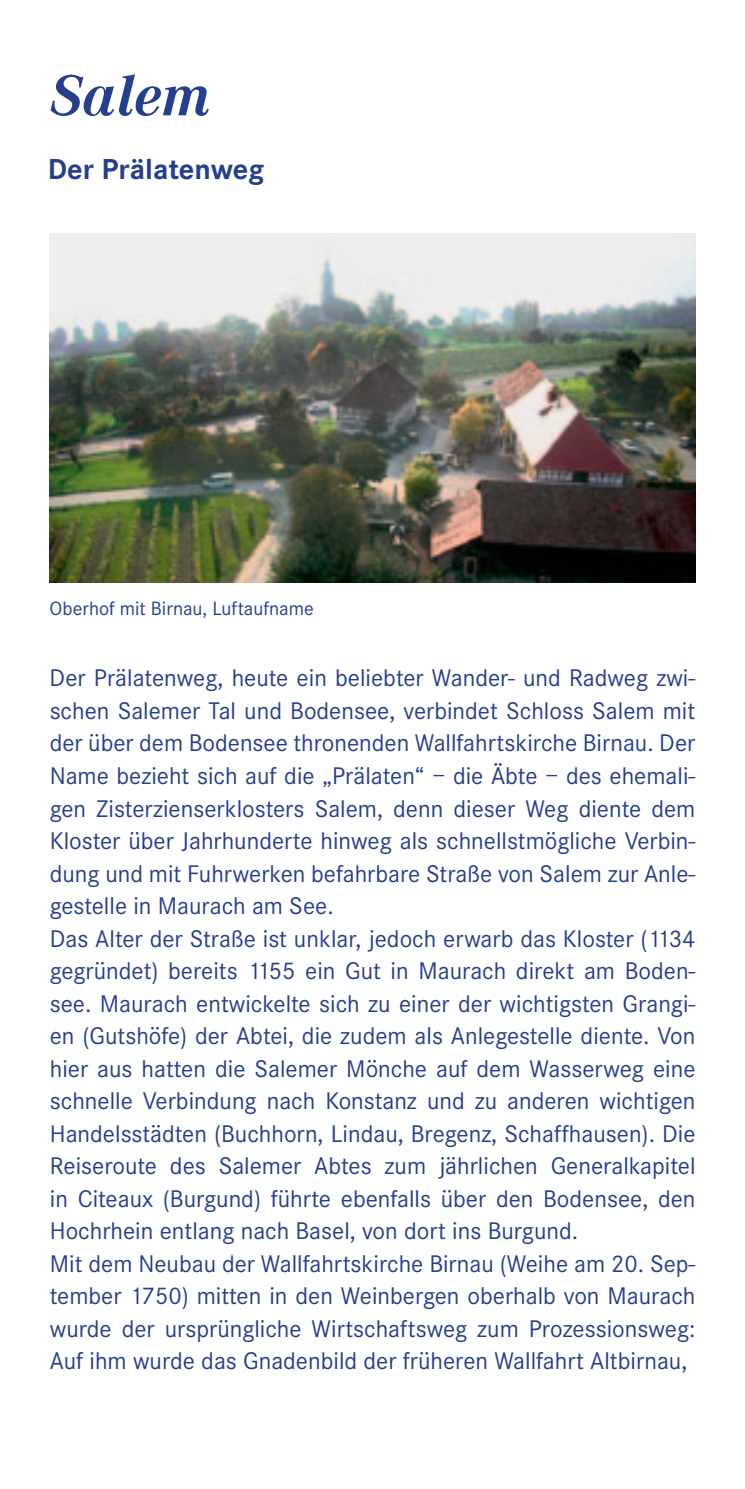
<style>
.page{position:relative;width:745px;height:1489px;background:#fff}
.page>*{position:absolute;margin:0;border:0;box-sizing:border-box;transform-origin:0 0}
.t1{font:italic 700 60px "Corporate A";color:#253f8e}
.t2{font:700 30px "Corporate S";color:#253f8e}
.t3{font:25px/32.5px "Corporate S";color:#253f8e}
.t4{font:20px "Corporate S";color:#253f8e}
</style>
<div class="page">
<img style="left:50px;top:234px;width:644px;height:348px">
<h1 class="t1" style="left:50px;top:61px;width:162px">Salem</h1>
<p class="t2" style="left:48px;top:152px;width:218px">Der Prälatenweg</p>
<p class="t4" style="left:50px;top:597px;width:265px">Oberhof mit Birnau, Luftaufname</p>
<p class="t3" style="left:50px;top:662px;width:647px">Der Prälatenweg, heute ein beliebter Wander- und Radweg zwi&shy;schen Salemer Tal und Bodensee, verbindet Schloss Salem mit der über dem Bodensee thronenden Wallfahrtskirche Birnau. Der Name bezieht sich auf die „Prälaten“ – die Äbte – des ehemali&shy;gen Zisterzienserklosters Salem, denn dieser Weg diente dem Kloster über Jahrhunderte hinweg als schnellstmögliche Verbin&shy;dung und mit Fuhrwerken befahrbare Straße von Salem zur Anle&shy;gestelle in Maurach am See.<br>Das Alter der Straße ist unklar, jedoch erwarb das Kloster (1134 gegründet) bereits 1155 ein Gut in Maurach direkt am Boden&shy;see. Maurach entwickelte sich zu einer der wichtigsten Grangi&shy;en (Gutshöfe) der Abtei, die zudem als Anlegestelle diente. Von hier aus hatten die Salemer Mönche auf dem Wasserweg eine schnelle Verbindung nach Konstanz und zu anderen wichtigen Handelsstädten (Buchhorn, Lindau, Bregenz, Schaffhausen). Die Reiseroute des Salemer Abtes zum jährlichen Generalkapitel in Citeaux (Burgund) führte ebenfalls über den Bodensee, den Hochrhein entlang nach Basel, von dort ins Burgund.<br>Mit dem Neubau der Wallfahrtskirche Birnau (Weihe am 20. Sep&shy;tember 1750) mitten in den Weinbergen oberhalb von Maurach wurde der ursprüngliche Wirtschaftsweg zum Prozessionsweg:<br>Auf ihm wurde das Gnadenbild der früheren Wallfahrt Altbirnau,</p>
</div>
